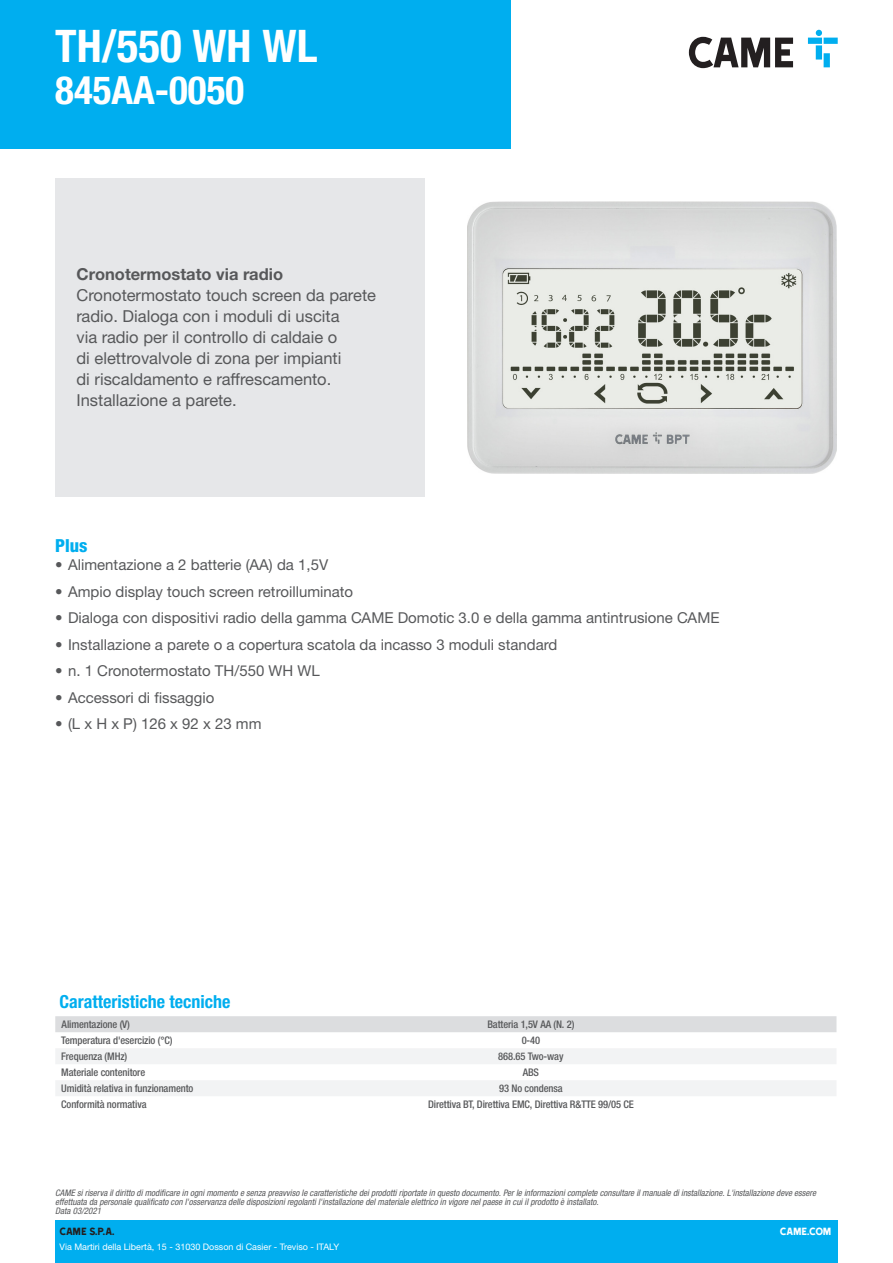
<style>
.page{position:relative;width:893px;height:1263px;background:#fff}
.page>*{position:absolute;margin:0;border:0;box-sizing:border-box;transform-origin:0 0}
.Name{font:700 condensed 45px "Helvetica Neue LTW1 G";color:#fff}
.t1{font:700 condensed 39px "Helvetica Neue LTW1 G";color:#fff}
.t2{font:700 condensed 18px "Helvetica Neue LTW1 G";color:#00aeef}
.t3{font:800 condensed 18px "Helvetica Neue LTW1 G";color:#00aeef}
.Description{font:16.5px/21px "Helvetica Neue LTW1 G";color:#57585a}
.Short_Description{font:700 16.5px "Helvetica Neue LTW1 G";color:#57585a}
.t4{font:15px "Helvetica Neue LTW1 G";color:#57585a}
.t5{font:12px "Came Type";color:#231f20}
.t6{font:12px "Came Type";letter-spacing:-.025em;color:#fff}
.Feature{font:500 condensed 10.5px "Helvetica Neue LTW1 G";letter-spacing:-.01em;color:#57585a}
.Data{font:500 condensed 10.5px "Helvetica Neue LTW1 G";letter-spacing:-.01em;color:#57585a}
.t7{font:italic condensed 9px/9px "Helvetica Neue LTW1 G";color:#57585a}
.t8{font:9px "Helvetica Neue LTW1 G";color:#fff}
</style>
<div class="page">
<div style="left:55px;top:1220px;width:783px;height:43px;background:#00aeef"></div>
<div style="left:0;top:0;width:510px;height:149px;background:#00aeef"></div>
<svg style="left:689px;top:37px;width:104px;height:31px"></svg>
<svg style="left:808px;top:30px;width:30px;height:37px"></svg>
<div style="left:55px;top:178px;width:370px;height:318px;background:#e6e7e9"></div>
<img style="left:467px;top:201px;width:369px;height:272px">
<div style="left:55px;top:1016px;width:781px;height:16px;background:#dcdddf"></div>
<svg style="left:56px;top:1049px;width:780px;height:47px"></svg>
<p class="Name" style="left:55px;top:19px;width:264px">TH/550 WH WL</p>
<p class="t1" style="left:55px;top:67px;width:190px">845AA-0050</p>
<p class="Short_Description" style="left:77px;top:264px;width:208px">Cronotermostato via radio</p>
<p class="Description" style="left:77px;top:285px;width:301px">Cronotermostato touch screen da parete radio. Dialoga con i moduli di uscita<br>via radio per il controllo di caldaie o<br>di elettrovalvole di zona per impianti<br>di riscaldamento e raffrescamento.<br>Installazione a parete.</p>
<p class="t3" style="left:55px;top:535px;width:34px">Plus</p>
<p class="t4" style="left:55px;top:556px;width:274px">• Alimentazione a 2 batterie (AA) da 1,5V</p>
<p class="t4" style="left:55px;top:582px;width:299px">• Ampio display touch screen retroilluminato</p>
<p class="t4" style="left:55px;top:609px;width:666px">• Dialoga con dispositivi radio della gamma CAME Domotic 3.0 e della gamma antintrusione CAME</p>
<p class="t4" style="left:55px;top:635px;width:504px">• Installazione a parete o a copertura scatola da incasso 3 moduli standard</p>
<p class="t4" style="left:55px;top:662px;width:266px">• n. 1 Cronotermostato TH/550 WH WL</p>
<p class="t4" style="left:55px;top:688px;width:161px">• Accessori di fissaggio</p>
<p class="t4" style="left:55px;top:715px;width:208px">• (L x H x P) 126 x 92 x 23 mm</p>
<p class="t2" style="left:60px;top:990px;width:172px">Caratteristiche tecniche</p>
<p class="Feature" style="left:62px;top:1018px;width:70px">Alimentazione (V)</p>
<p class="Data" style="left:487px;top:1018px;width:89px">Batteria 1,5V AA (N. 2)</p>
<p class="Feature" style="left:61px;top:1034px;width:113px">Temperatura d'esercizio (°C)</p>
<p class="Data" style="left:522px;top:1034px;width:20px">0-40</p>
<p class="Feature" style="left:61px;top:1050px;width:68px">Frequenza (MHz)</p>
<p class="Data" style="left:498px;top:1050px;width:67px">868.65 Two-way</p>
<p class="Feature" style="left:61px;top:1066px;width:85px">Materiale contenitore</p>
<p class="Data" style="left:523px;top:1066px;width:18px">ABS</p>
<p class="Feature" style="left:61px;top:1082px;width:134px">Umidità relativa in funzionamento</p>
<p class="Data" style="left:499px;top:1082px;width:65px">93 No condensa</p>
<p class="Feature" style="left:61px;top:1098px;width:87px">Conformità normativa</p>
<p class="Data" style="left:428px;top:1098px;width:207px">Direttiva BT, Direttiva EMC, Direttiva R&amp;TTE 99/05 CE</p>
<p class="t7" style="left:55px;top:1189px;width:762px">CAME si riserva il diritto di modificare in ogni momento e senza preavviso le caratteristiche dei prodotti riportate in questo documento. Per le informazioni complete consultare il manuale di installazione. L'installazione deve essere effettuata da personale qualificato con l'osservanza delle disposizioni regolanti l'installazione del materiale elettrico in vigore nel paese in cui il prodotto è installato.<br>Data 03/2021</p>
<h3 class="t5" style="left:60px;top:1225px;width:57px">CAME S.P.A.</h3>
<p class="t8" style="left:60px;top:1241px;width:281px">Via Martiri della Libertà, 15 - 31030 Dosson di Casier - Treviso - ITALY</p>
<h3 class="t6" style="left:780px;top:1225px;width:53px">CAME.COM</h3>
</div>
